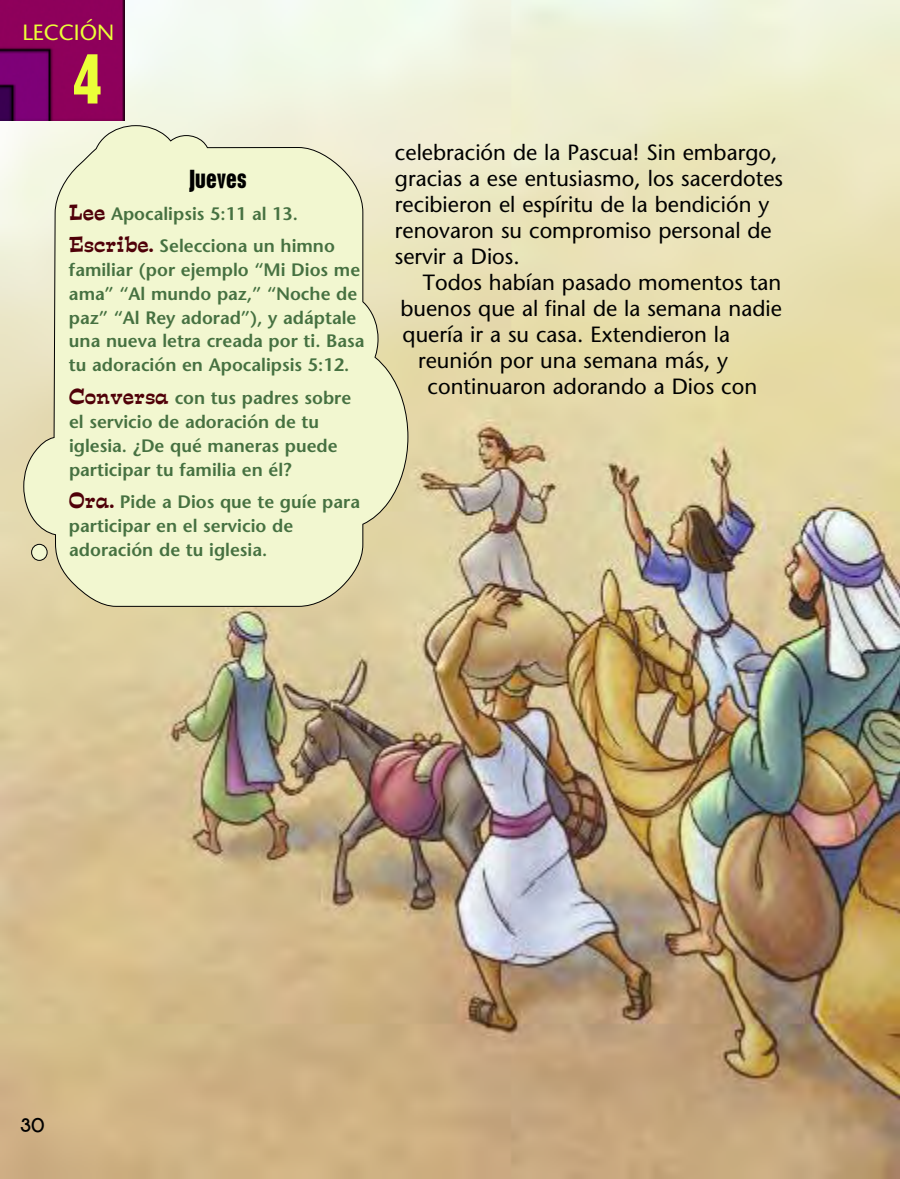
<style>
.page{position:relative;width:900px;height:1179px;background:#fff}
.page>*{position:absolute;margin:0;border:0;box-sizing:border-box;transform-origin:0 0}
.t1{font:700 condensed 64px "Placard";color:#ebff38}
.t2{font:700 condensed 24px "Placard";color:#000}
.t3{font:22px/26px "Stone Sans";color:#000}
.t4{font:22px "Stone Sans";color:#ebff38}
.t5{font:700 20px "New Garden";color:#000}
.t6{font:600 18px/24px "Stone Sans";color:#467141}
.s1{font-family:"Estro Font";font-weight:400;font-size:20px;color:#4f0008}
</style>
<div class="page">
<img style="left:0;top:0;width:900px;height:1179px">
<img style="left:0;top:0;width:124px;height:120px">
<svg style="left:23px;top:125px;width:385px;height:482px;background:#eef1cb"></svg>
<div style="left:32px;top:544px;width:15px;height:16px;background:#f2f7d0;border-radius:50%"></div>
<div style="left:31px;top:544px;width:17px;height:17px;border:2px solid #000;border-radius:50%"></div>
<p class="t4" style="left:22px;top:23px;width:94px">LECCIÓN</p>
<h1 class="t1" style="left:73px;top:55px;width:30px">4</h1>
<h2 class="t2" style="left:189px;top:169px;width:59px">Jueves</h2>
<p class="t6" style="left:69px;top:199px;width:268px;line-height:32px"><span class="s1">Lee</span> Apocalipsis 5:11 al 13.<br><span class="s1">Escribe.</span> Selecciona un himno</p>
<p class="t6" style="left:69px;top:259px;width:297px">familiar (por ejemplo “Mi Dios me ama” “Al mundo paz,” “Noche de paz” “Al Rey adorad”), y adáptale una nueva letra creada por ti. Basa tu adoración en Apocalipsis 5:12.</p>
<p class="t6" style="left:69px;top:387px;width:284px"><span class="s1">Conversa</span> con tus padres sobre el servicio de adoración de tu iglesia. ¿De qué maneras puede participar tu familia en él?</p>
<p class="t6" style="left:69px;top:491px;width:293px"><span class="s1">Ora.</span> Pide a Dios que te guíe para participar en el servicio de adoración de tu iglesia.</p>
<p class="t3" style="left:395px;top:142px;width:390px">celebración de la Pascua! Sin embargo, gracias a ese entusiasmo, los sacerdotes recibieron el espíritu de la bendición y renovaron su compromiso personal de servir a Dios.</p>
<p class="t3" style="left:423px;top:272px;width:360px">Todos habían pasado momentos tan</p>
<p class="t3" style="left:401px;top:298px;width:383px">buenos que al final de la semana nadie</p>
<p class="t3" style="left:403px;top:324px;width:329px">quería ir a su casa. Extendieron la</p>
<p class="t3" style="left:418px;top:350px;width:312px">reunión por una semana más, y</p>
<p class="t3" style="left:428px;top:376px;width:331px">continuaron adorando a Dios con</p>
<p class="t5" style="left:20px;top:1113px;width:26px">30</p>
</div>
